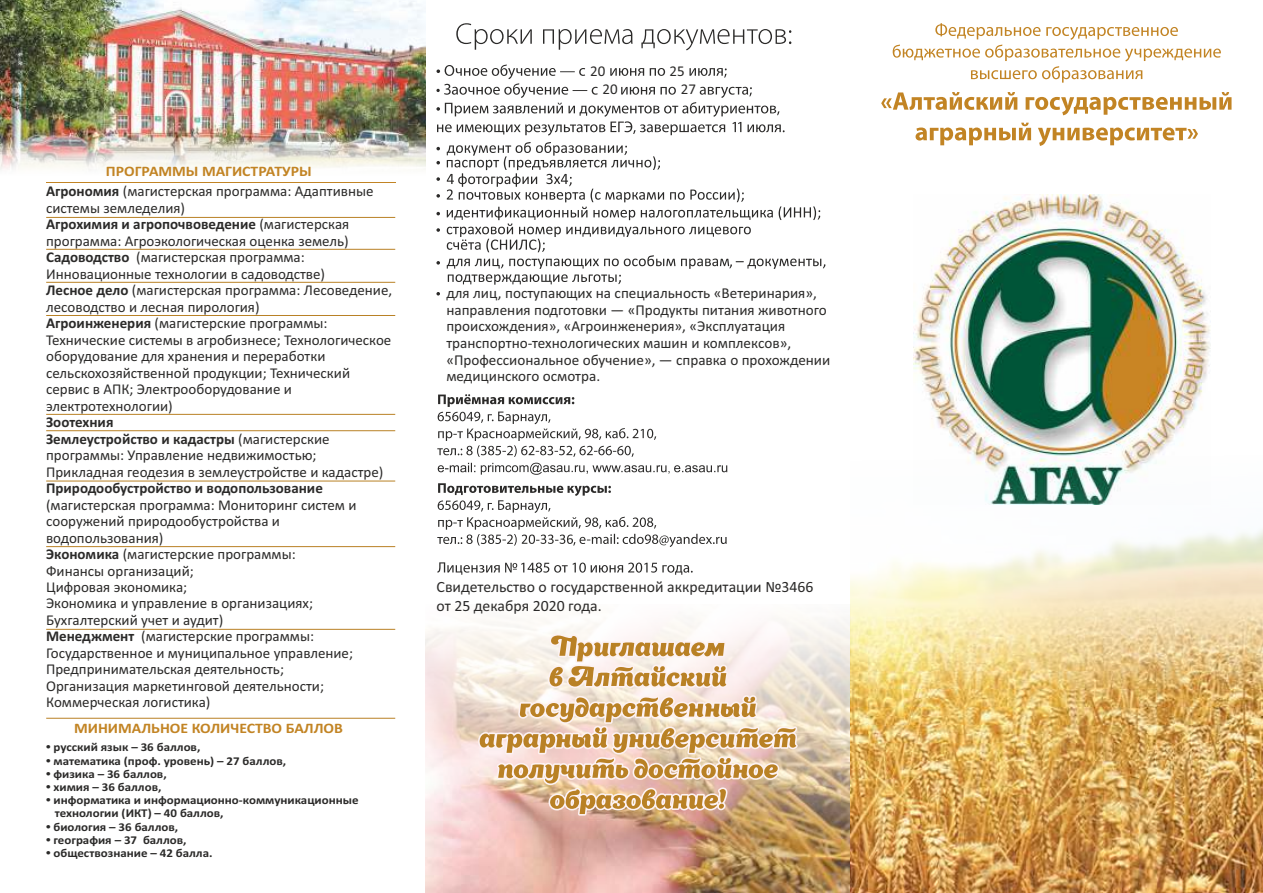
<style>
.page{position:relative;width:1263px;height:893px;background:#fff}
.page>*{position:absolute;margin:0;border:0;box-sizing:border-box;transform-origin:0 0}
.t1{font:15.75px/19.2px "Calibri";color:#2b2a29}
.t2{font:15.15px/16.6px "Calibri";color:#2b2a29}
.t3{font:15px/16.5px "Calibri";color:#2b2a29}
.t4{font:700 15px "Calibri";color:#2b2a29}
.t5{font:700 14.55px "Calibri";color:#c28424;scale:1.08 1}
.t6{font:700 12px/13.2px "Calibri";color:#2b2a29;scale:1.08 1}
.s1{font-weight:700}
.s2{font-family:"Arial"}
</style>
<div class="page">
<img style="left:913px;top:194px;width:297px;height:242px">
<img style="left:0;top:0;width:425px;height:183px">
<img style="left:425px;top:617px;width:425px;height:276px">
<svg style="left:893px;top:23px;width:328px;height:60px"></svg>
<svg style="left:881px;top:92px;width:350px;height:23px"></svg>
<svg style="left:915px;top:123px;width:283px;height:23px"></svg>
<img style="left:850px;top:436px;width:413px;height:457px">
<svg style="left:456px;top:23px;width:335px;height:27px"></svg>
<svg style="left:437px;top:483px;width:290px;height:64px"></svg>
<svg style="left:479px;top:617px;width:320px;height:242px"></svg>
<svg style="left:436px;top:147px;width:4px;height:3px"></svg>
<svg style="left:436px;top:161px;width:4px;height:3px"></svg>
<svg style="left:436px;top:177px;width:4px;height:4px"></svg>
<svg style="left:436px;top:194px;width:4px;height:4px"></svg>
<svg style="left:436px;top:212px;width:4px;height:3px"></svg>
<svg style="left:436px;top:228px;width:4px;height:4px"></svg>
<svg style="left:436px;top:261px;width:4px;height:4px"></svg>
<svg style="left:436px;top:292px;width:4px;height:4px"></svg>
<svg style="left:438px;top:463px;width:289px;height:12px"></svg>
<hr style="left:46px;top:182px;width:349px;height:1px;background:#c28424">
<hr style="left:46px;top:217px;width:349px;height:1px;background:#b98125">
<hr style="left:46px;top:249px;width:349px;height:1px;background:#b98125">
<hr style="left:46px;top:282px;width:349px;height:1px;background:#b98125">
<hr style="left:46px;top:315px;width:349px;height:1px;background:#b98125">
<hr style="left:46px;top:414px;width:349px;height:1px;background:#b98125">
<hr style="left:46px;top:430px;width:349px;height:1px;background:#b98125">
<hr style="left:46px;top:481px;width:349px;height:1px;background:#b98125">
<hr style="left:46px;top:546px;width:349px;height:1px;background:#b98125">
<hr style="left:46px;top:629px;width:349px;height:1px;background:#b98125">
<hr style="left:46px;top:718px;width:349px;height:1px;background:#b98125">
<svg style="left:437px;top:562px;width:256px;height:13px"></svg>
<svg style="left:437px;top:394px;width:219px;height:63px"></svg>
<svg style="left:447px;top:142px;width:378px;height:143px"></svg>
<svg style="left:436px;top:64px;width:349px;height:72px"></svg>
<p class="t5" style="left:106px;top:165px;width:192px">ПРОГРАММЫ МАГИСТРАТУРЫ</p>
<p class="t3" style="left:46px;top:184px;width:348px"><span class="s1">Агрономия</span> (магистерская программа: Адаптивные системы земледелия)<br><span class="s1">Агрохимия и агропочвоведение</span> (магистерская программа: Агроэкологическая оценка земель)<br><span class="s1">Садоводство</span> (магистерская программа:<br>Инновационные технологии в садоводстве)<br><span class="s1">Лесное дело</span> (магистерская программа: Лесоведение, лесоводство и лесная пирология)<br><span class="s1">Агроинженерия</span> (магистерские программы:<br>Технические системы в агробизнесе; Технологическое оборудование для хранения и переработки сельскохозяйственной продукции; Технический сервис в АПК; Электрооборудование и электротехнологии)</p>
<p class="t3" style="left:46px;top:415px;width:339px"><span class="s1">Зоотехния<br>Землеустройство и кадастры</span> (магистерские программы: Управление недвижимостью; Прикладная геодезия в землеустройстве и кадастре)</p>
<p class="t4" style="left:46px;top:482px;width:278px">Природообустройство и водопользование</p>
<p class="t3" style="left:46px;top:498px;width:312px">(магистерская программа: Мониторинг систем и сооружений природообустройства и водопользования)<br><span class="s1">Экономика</span> (магистерские программы:<br>Финансы организаций;<br>Цифровая экономика;<br>Экономика и управление в организациях; Бухгалтерский учет и аудит)<br><span class="s1">Менеджмент</span> (магистерские программы:<br>Государственное и муниципальное управление; Предпринимательская деятельность; Организация маркетинговой деятельности; Коммерческая логистика)</p>
<p class="t5" style="left:74px;top:722px;width:250px">МИНИМАЛЬНОЕ КОЛИЧЕСТВО БАЛЛОВ</p>
<p class="t6" style="left:46px;top:742px;width:144px"><span class="s2">•</span> русский язык – 36 баллов,</p>
<p class="t6" style="left:46px;top:755px;width:224px"><span class="s2">•</span> математика (проф. уровень) – 27 баллов,</p>
<p class="t6" style="left:46px;top:768px;width:113px"><span class="s2">•</span> физика – 36 баллов,</p>
<p class="t6" style="left:46px;top:781px;width:108px"><span class="s2">•</span> химия – 36 баллов,</p>
<p class="t6" style="left:55px;top:794px;width:283px;text-indent:-9px"><span class="s2">•</span> информатика и информационно-коммуникационные технологии (ИКТ) – 40 баллов,</p>
<p class="t6" style="left:46px;top:821px;width:124px"><span class="s2">•</span> биология – 36 баллов,</p>
<p class="t6" style="left:46px;top:834px;width:132px"><span class="s2">•</span> география – 37 баллов,</p>
<p class="t6" style="left:46px;top:847px;width:156px"><span class="s2">•</span> обществознание – 42 балла.</p>
<p class="t3" style="left:602px;top:63px;width:17px;line-height:18.5px;text-indent:-12px">20<br>20</p>
<p class="t3" style="left:669px;top:64px;width:17px">25</p>
<p class="t3" style="left:681px;top:82px;width:17px">27</p>
<p class="t2" style="left:446px;top:286px;width:385px">для лиц, поступающих на специальность «Ветеринария», направления подготовки — «Продукты питания животного происхождения», «Агроинженерия», «Эксплуатация транспортно-технологических машин и комплексов», «Профессиональное обучение», — справка о прохождении медицинского осмотра.</p>
<p class="t1" style="left:437px;top:578px;width:378px">Свидетельство о государственной аккредитации №3466 от 25 декабря 2020 года.</p>
</div>
